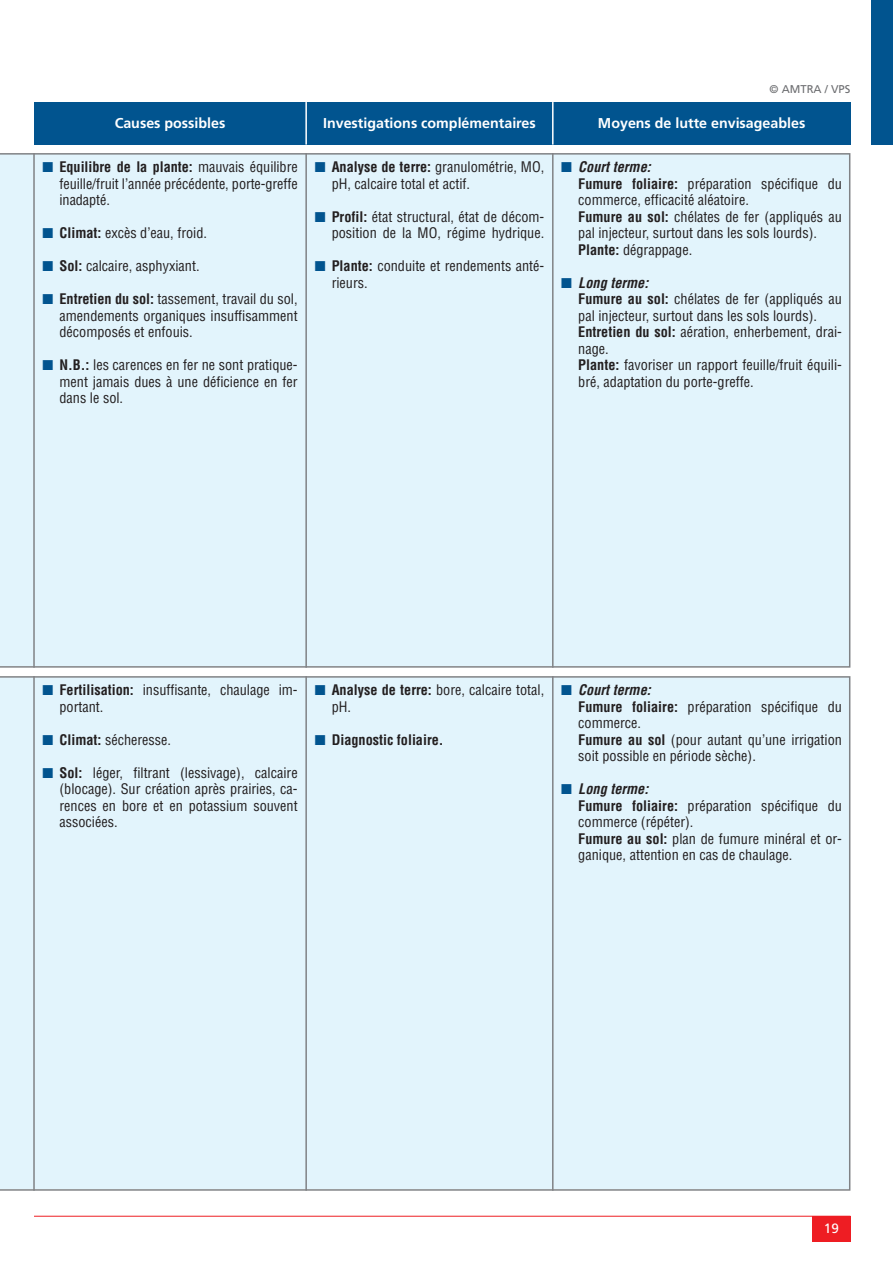
<style>
.page{position:relative;width:893px;height:1263px;background:#fff}
.page>*{position:absolute;margin:0;border:0;box-sizing:border-box;transform-origin:0 0}
.t1{font:condensed 14.25px/16.5px "Helvetica";color:#231f20}
.t2{font:700 14.25px "Frutiger";color:#fff}
.t3{font:700 condensed 14.25px "Helvetica";color:#231f20}
.t4{font:13.5px "Frutiger";color:#fff}
.t5{font:11.25px "Frutiger";color:#6c6d70}
.s1{color:#01548f}
.s2{font-weight:700}
.s3{font-weight:700;font-style:italic}
</style>
<div class="page">
<div style="left:0;top:153px;width:850px;height:515px;background:#e2f4fc"></div>
<hr style="left:305px;top:153px;width:2px;height:515px;background:#808285">
<hr style="left:552px;top:153px;width:2px;height:515px;background:#808285">
<hr style="left:33px;top:153px;width:2px;height:515px;background:#808285">
<div style="left:0;top:676px;width:850px;height:515px;background:#e2f4fc"></div>
<hr style="left:305px;top:676px;width:2px;height:515px;background:#808285">
<hr style="left:552px;top:676px;width:2px;height:515px;background:#808285">
<hr style="left:33px;top:676px;width:2px;height:515px;background:#808285">
<div style="left:34px;top:102px;width:816px;height:43px;background:#01548f"></div>
<hr style="left:305px;top:102px;width:2px;height:43px;background:#fff">
<hr style="left:552px;top:102px;width:2px;height:43px;background:#fff">
<div style="left:872px;top:0;width:21px;height:145px;background:#01548f"></div>
<hr style="left:34px;top:1216px;width:816px;height:1px;background:#ee1d23">
<div style="left:812px;top:1216px;width:38px;height:26px;background:#ee1d23"></div>
<p class="t5" style="left:770px;top:85px;width:82px">© AMTRA / VPS</p>
<p class="t2" style="left:115px;top:117px;width:112px">Causes possibles</p>
<p class="t2" style="left:323px;top:117px;width:214px">Investigations complémentaires</p>
<p class="t2" style="left:598px;top:117px;width:209px">Moyens de lutte envisageables</p>
<p class="t1" style="left:60px;top:159px;width:240px;text-align:justify;text-indent:-17px"><span class="s1">■</span> <span class="s2">Equilibre de la plante:</span> mauvais équilibre feuille/fruit l’année précédente, porte-greffe inadapté.</p>
<p class="t1" style="left:43px;top:225px;width:166px"><span class="s1">■</span> <span class="s2">Climat:</span> excès d’eau, froid.</p>
<p class="t1" style="left:43px;top:258px;width:159px"><span class="s1">■</span> <span class="s2">Sol:</span> calcaire, asphyxiant.</p>
<p class="t1" style="left:60px;top:291px;width:240px;text-align:justify;text-indent:-17px"><span class="s1">■</span> <span class="s2">Entretien du sol:</span> tassement, travail du sol, amendements organiques insuffisamment décomposés et enfouis.</p>
<p class="t1" style="left:60px;top:357px;width:240px;text-align:justify;text-indent:-17px"><span class="s1">■</span> <span class="s2">N.B.:</span> les carences en fer ne sont pratique&shy;ment jamais dues à une déficience en fer dans le sol.</p>
<p class="t1" style="left:332px;top:159px;width:214px;text-indent:-17px"><span class="s1">■</span> <span class="s2">Analyse de terre:</span> granulométrie, MO, pH, calcaire total et actif.</p>
<p class="t1" style="left:315px;top:209px;width:231px;text-align:right"><span class="s1">■</span> <span class="s2">Profil:</span> état structural, état de décom&shy;position de la MO, régime hydrique.</p>
<p class="t1" style="left:332px;top:258px;width:214px;text-indent:-17px"><span class="s1">■</span> <span class="s2">Plante:</span> conduite et rendements anté&shy;rieurs.</p>
<p class="t1" style="left:578px;top:159px;width:265px;text-indent:-17px"><span class="s1">■</span> <span class="s3">Court terme:<br></span><span class="s2">Fumure foliaire:</span> préparation spécifique du commerce, efficacité aléatoire.<br><span class="s2">Fumure au sol:</span> chélates de fer (appliqués au pal injecteur, surtout dans les sols lourds).<br><span class="s2">Plante:</span> dégrappage.</p>
<p class="t1" style="left:578px;top:275px;width:265px;text-indent:-17px"><span class="s1">■</span> <span class="s3">Long terme:<br></span><span class="s2">Fumure au sol:</span> chélates de fer (appliqués au pal injecteur, surtout dans les sols lourds).<br><span class="s2">Entretien du sol:</span> aération, enherbement, drai&shy;nage.<br><span class="s2">Plante:</span> favoriser un rapport feuille/fruit équili&shy;bré, adaptation du porte-greffe.</p>
<p class="t1" style="left:60px;top:682px;width:240px;text-indent:-17px"><span class="s1">■</span> <span class="s2">Fertilisation:</span> insuffisante, chaulage im&shy;portant.</p>
<p class="t1" style="left:43px;top:732px;width:130px"><span class="s1">■</span> <span class="s2">Climat:</span> sécheresse.</p>
<p class="t1" style="left:60px;top:765px;width:240px;text-align:justify;text-indent:-17px"><span class="s1">■</span> <span class="s2">Sol:</span> léger, filtrant (lessivage), calcaire (blocage). Sur création après prairies, ca&shy;rences en bore et en potassium souvent associées.</p>
<p class="t1" style="left:332px;top:682px;width:214px;text-indent:-17px"><span class="s1">■</span> <span class="s2">Analyse de terre:</span> bore, calcaire total, pH.</p>
<p class="t3" style="left:315px;top:732px;width:131px"><span class="s1">■</span> Diagnostic foliaire.</p>
<p class="t1" style="left:578px;top:682px;width:265px;text-indent:-17px"><span class="s1">■</span> <span class="s3">Court terme:<br></span><span class="s2">Fumure foliaire:</span> préparation spécifique du commerce.<br><span class="s2">Fumure au sol</span> (pour autant qu’une irrigation soit possible en période sèche).</p>
<p class="t1" style="left:578px;top:781px;width:265px;text-indent:-17px"><span class="s1">■</span> <span class="s3">Long terme:<br></span><span class="s2">Fumure foliaire:</span> préparation spécifique du commerce (répéter).<br><span class="s2">Fumure au sol:</span> plan de fumure minéral et or&shy;ganique, attention en cas de chaulage.</p>
<p class="t4" style="left:824px;top:1223px;width:17px">19</p>
</div>
